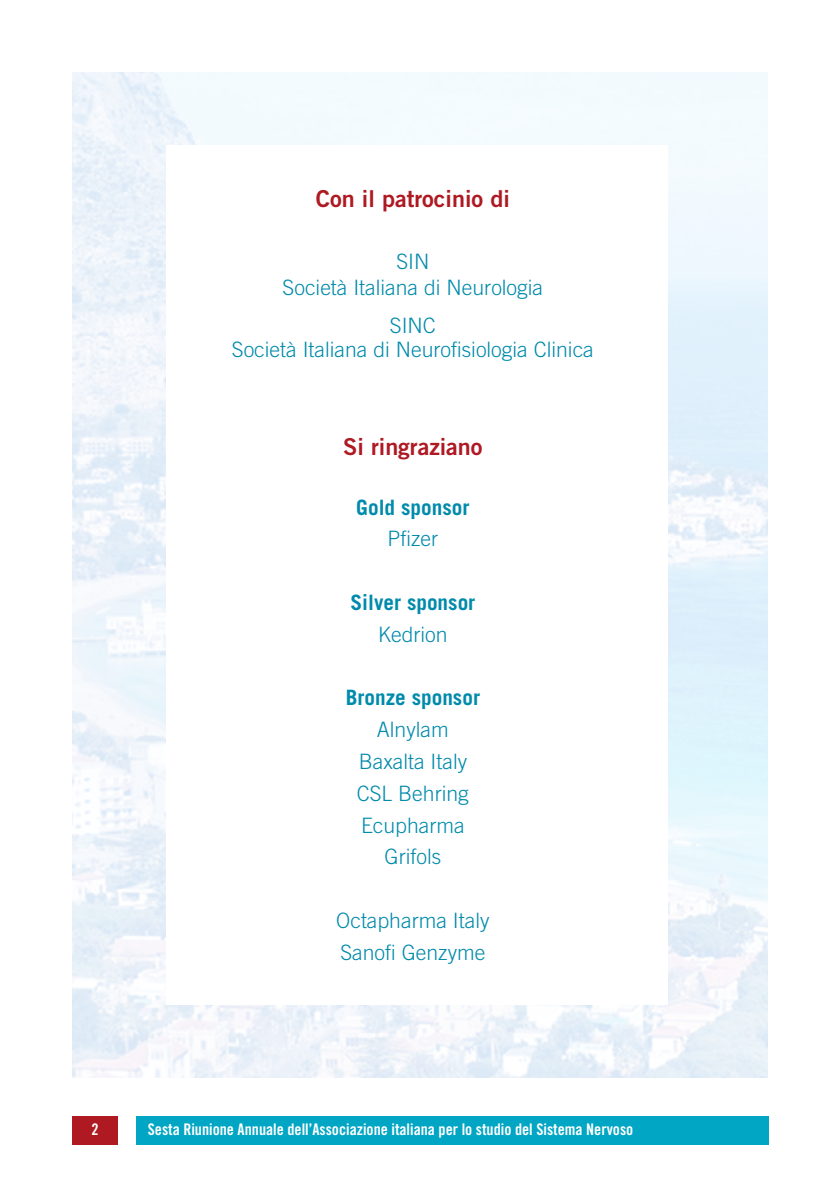
<style>
.page{position:relative;width:840px;height:1191px;background:#fff}
.page>*{position:absolute;margin:0;border:0;box-sizing:border-box;transform-origin:0 0}
.t1{font:23.4px "Trade Gothic LT Std Bd 2";color:#ae1922}
.t2{font:300 21.2px/31.8px "Trade Gothic LT Std";color:#008aab;text-align:center}
.t3{font:700 21.2px "Trade Gothic LT Std";color:#008aab}
.t4{font:16px "Trade Gothic Bold Cond Twenty";color:#fff}
</style>
<div class="page">
<div style="left:72px;top:1115px;width:46px;height:29px;background:#ae1922"></div>
<div style="left:135px;top:1115px;width:633px;height:29px;background:#00a6c3"></div>
<p class="t1" style="left:316px;top:184px;width:195px">Con il patrocinio di</p>
<p class="t2" style="left:282px;top:248px;width:262px;line-height:26px">SIN<br>Società Italiana di Neurologia</p>
<p class="t2" style="left:232px;top:313px;width:363px;line-height:24px">SINC<br>Società Italiana di Neurofisiologia Clinica</p>
<p class="t1" style="left:343px;top:432px;width:141px">Si ringraziano</p>
<p class="t3" style="left:356px;top:494px;width:115px">Gold sponsor</p>
<p class="t2" style="left:387px;top:522px;width:52px">Pfizer</p>
<p class="t3" style="left:350px;top:589px;width:126px">Silver sponsor</p>
<p class="t2" style="left:378px;top:618px;width:71px">Kedrion</p>
<p class="t3" style="left:345px;top:685px;width:136px">Bronze sponsor</p>
<p class="t2" style="left:356px;top:713px;width:113px">Alnylam<br>Baxalta Italy<br>CSL Behring<br>Ecupharma<br>Grifols</p>
<p class="t2" style="left:336px;top:904px;width:155px;text-align:left">Octapharma Italy<br>Sanofi Genzyme</p>
<p class="t4" style="left:91px;top:1119px;width:9px">2</p>
<p class="t4" style="left:148px;top:1119px;width:486px">Sesta Riunione Annuale dell’Associazione italiana per lo studio del Sistema Nervoso</p>
</div>
